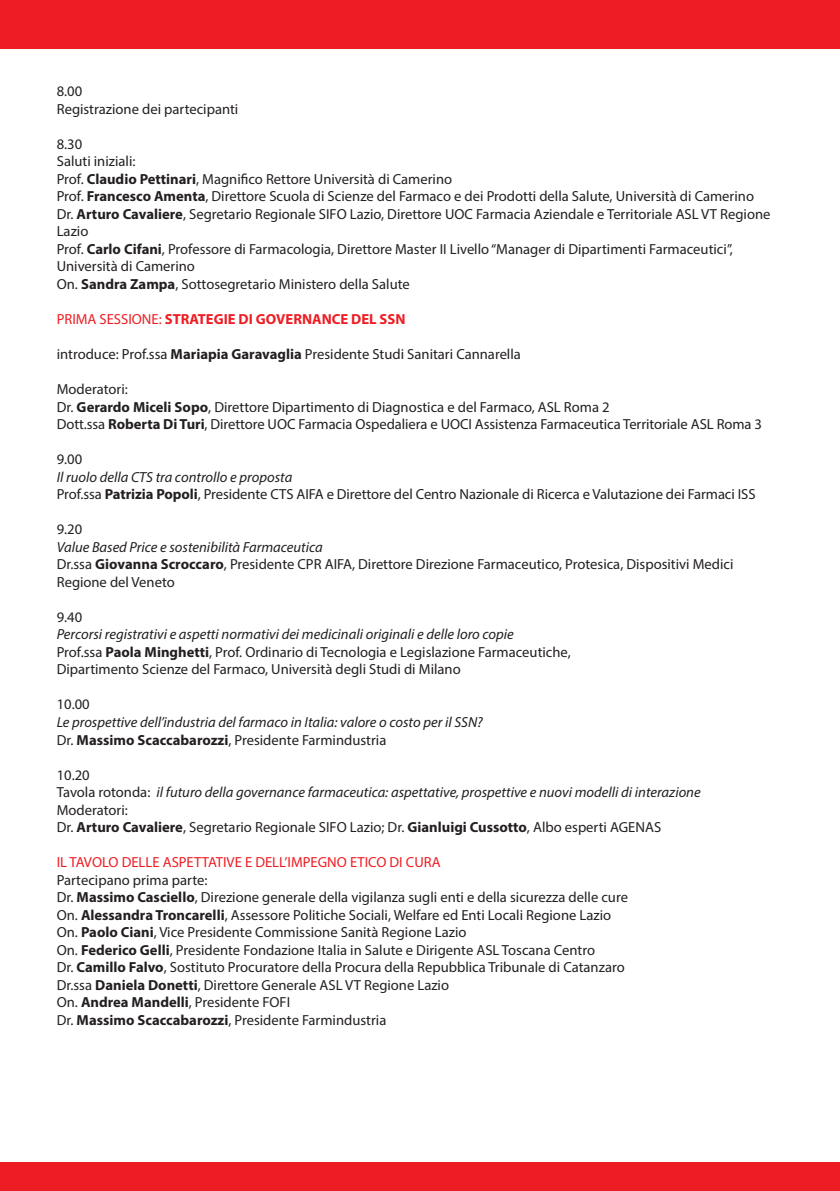
<style>
.page{position:relative;width:840px;height:1191px;background:#fff}
.page>*{position:absolute;margin:0;border:0;box-sizing:border-box;transform-origin:0 0}
.t1{font:14.6px/17.6px "Myriad Pro";color:#231f20}
.t2{font:italic 14.6px "Myriad Pro";color:#231f20}
.t3{font:14.6px "Myriad Pro";color:#ee1d23}
.t4{font:700 14.6px "Myriad Pro";color:#ee1d23}
.s1{font-weight:700}
.s2{font-weight:400}
.s3{font-style:normal}
</style>
<div class="page">
<div style="left:0;top:0;width:839px;height:48px;background:#ee1d23"></div>
<div style="left:0;top:1162px;width:839px;height:29px;background:#ee1d23"></div>
<p class="t1" style="left:57px;top:82px;width:27px">8.00</p>
<p class="t1" style="left:57px;top:100px;width:183px">Registrazione dei partecipanti</p>
<p class="t1" style="left:57px;top:135px;width:27px">8.30</p>
<p class="t1" style="left:57px;top:152px;width:80px">Saluti iniziali:</p>
<p class="t1" style="left:57px;top:170px;width:396px">Prof. <span class="s1">Claudio Pettinari</span>, Magnifico Rettore Università di Camerino</p>
<p class="t1" style="left:57px;top:187px;width:698px">Prof. <span class="s1">Francesco Amenta</span>, Direttore Scuola di Scienze del Farmaco e dei Prodotti della Salute, Università di Camerino</p>
<p class="t1" style="left:57px;top:205px;width:714px">Dr. <span class="s1">Arturo Cavaliere</span>, Segretario Regionale SIFO Lazio, Direttore UOC Farmacia Aziendale e Territoriale ASL VT Regione<br>Lazio</p>
<p class="t1" style="left:57px;top:240px;width:677px">Prof. <span class="s1">Carlo Cifani</span>, Professore di Farmacologia, Direttore Master II Livello “Manager di Dipartimenti Farmaceutici”,<br>Università di Camerino</p>
<p class="t1" style="left:57px;top:275px;width:354px">On. <span class="s1">Sandra Zampa</span>, Sottosegretario Ministero della Salute</p>
<p class="t4" style="left:57px;top:309px;width:350px"><span class="s2">PRIMA SESSIONE:</span> STRATEGIE DI GOVERNANCE DEL SSN</p>
<p class="t1" style="left:57px;top:345px;width:465px">introduce: Prof.ssa <span class="s1">Mariapia Garavaglia</span> Presidente Studi Sanitari Cannarella</p>
<p class="t1" style="left:57px;top:380px;width:73px">Moderatori:</p>
<p class="t1" style="left:57px;top:397px;width:554px">Dr. <span class="s1">Gerardo Miceli Sopo</span>, Direttore Dipartimento di Diagnostica e del Farmaco, ASL Roma 2</p>
<p class="t1" style="left:57px;top:415px;width:706px">Dott.ssa <span class="s1">Roberta Di Turi</span>, Direttore UOC Farmacia Ospedaliera e UOCI Assistenza Farmaceutica Territoriale ASL Roma 3</p>
<p class="t1" style="left:57px;top:450px;width:27px">9.00</p>
<p class="t2" style="left:57px;top:468px;width:237px">Il ruolo della CTS tra controllo e proposta</p>
<p class="t1" style="left:57px;top:485px;width:700px">Prof.ssa <span class="s1">Patrizia Popoli</span>, Presidente CTS AIFA e Direttore del Centro Nazionale di Ricerca e Valutazione dei Farmaci ISS</p>
<p class="t1" style="left:57px;top:520px;width:27px">9.20</p>
<p class="t2" style="left:57px;top:538px;width:267px">Value Based Price e sostenibilità Farmaceutica</p>
<p class="t1" style="left:57px;top:555px;width:678px">Dr.ssa <span class="s1">Giovanna Scroccaro</span>, Presidente CPR AIFA, Direttore Direzione Farmaceutico, Protesica, Dispositivi Medici<br>Regione del Veneto</p>
<p class="t1" style="left:57px;top:608px;width:27px">9.40</p>
<p class="t2" style="left:57px;top:625px;width:458px">Percorsi registrativi e aspetti normativi dei medicinali originali e delle loro copie</p>
<p class="t1" style="left:57px;top:643px;width:515px">Prof.ssa <span class="s1">Paola Minghetti</span>, Prof. Ordinario di Tecnologia e Legislazione Farmaceutiche,</p>
<p class="t1" style="left:57px;top:660px;width:405px">Dipartimento Scienze del Farmaco, Università degli Studi di Milano</p>
<p class="t1" style="left:57px;top:695px;width:34px">10.00</p>
<p class="t2" style="left:57px;top:713px;width:427px">Le prospettive dell’industria del farmaco in Italia: valore o costo per il SSN?</p>
<p class="t1" style="left:57px;top:730px;width:331px">Dr. <span class="s1">Massimo Scaccabarozzi</span>, Presidente Farmindustria</p>
<p class="t1" style="left:57px;top:765px;width:34px">10.20</p>
<p class="t2" style="left:57px;top:783px;width:645px"><span class="s3">Tavola rotonda:</span> il futuro della governance farmaceutica: aspettative, prospettive e nuovi modelli di interazione</p>
<p class="t1" style="left:57px;top:800px;width:73px">Moderatori:</p>
<p class="t1" style="left:57px;top:818px;width:605px">Dr. <span class="s1">Arturo Cavaliere</span>, Segretario Regionale SIFO Lazio; Dr. <span class="s1">Gianluigi Cussotto</span>, Albo esperti AGENAS</p>
<p class="t3" style="left:57px;top:853px;width:385px">IL TAVOLO DELLE ASPETTATIVE E DELL’IMPEGNO ETICO DI CURA</p>
<p class="t1" style="left:57px;top:870px;width:152px">Partecipano prima parte:</p>
<p class="t1" style="left:57px;top:888px;width:572px">Dr. <span class="s1">Massimo Casciello</span>, Direzione generale della vigilanza sugli enti e della sicurezza delle cure</p>
<p class="t1" style="left:57px;top:906px;width:555px">On. <span class="s1">Alessandra Troncarelli</span>, Assessore Politiche Sociali, Welfare ed Enti Locali Regione Lazio</p>
<p class="t1" style="left:57px;top:923px;width:411px">On. <span class="s1">Paolo Ciani</span>, Vice Presidente Commissione Sanità Regione Lazio</p>
<p class="t1" style="left:57px;top:941px;width:539px">On. <span class="s1">Federico Gelli</span>, Presidente Fondazione Italia in Salute e Dirigente ASL Toscana Centro</p>
<p class="t1" style="left:57px;top:958px;width:569px">Dr. <span class="s1">Camillo Falvo</span>, Sostituto Procuratore della Procura della Repubblica Tribunale di Catanzaro</p>
<p class="t1" style="left:57px;top:976px;width:393px">Dr.ssa <span class="s1">Daniela Donetti</span>, Direttore Generale ASL VT Regione Lazio</p>
<p class="t1" style="left:57px;top:993px;width:235px">On. <span class="s1">Andrea Mandelli</span>, Presidente FOFI</p>
<p class="t1" style="left:57px;top:1011px;width:331px">Dr. <span class="s1">Massimo Scaccabarozzi</span>, Presidente Farmindustria</p>
</div>
